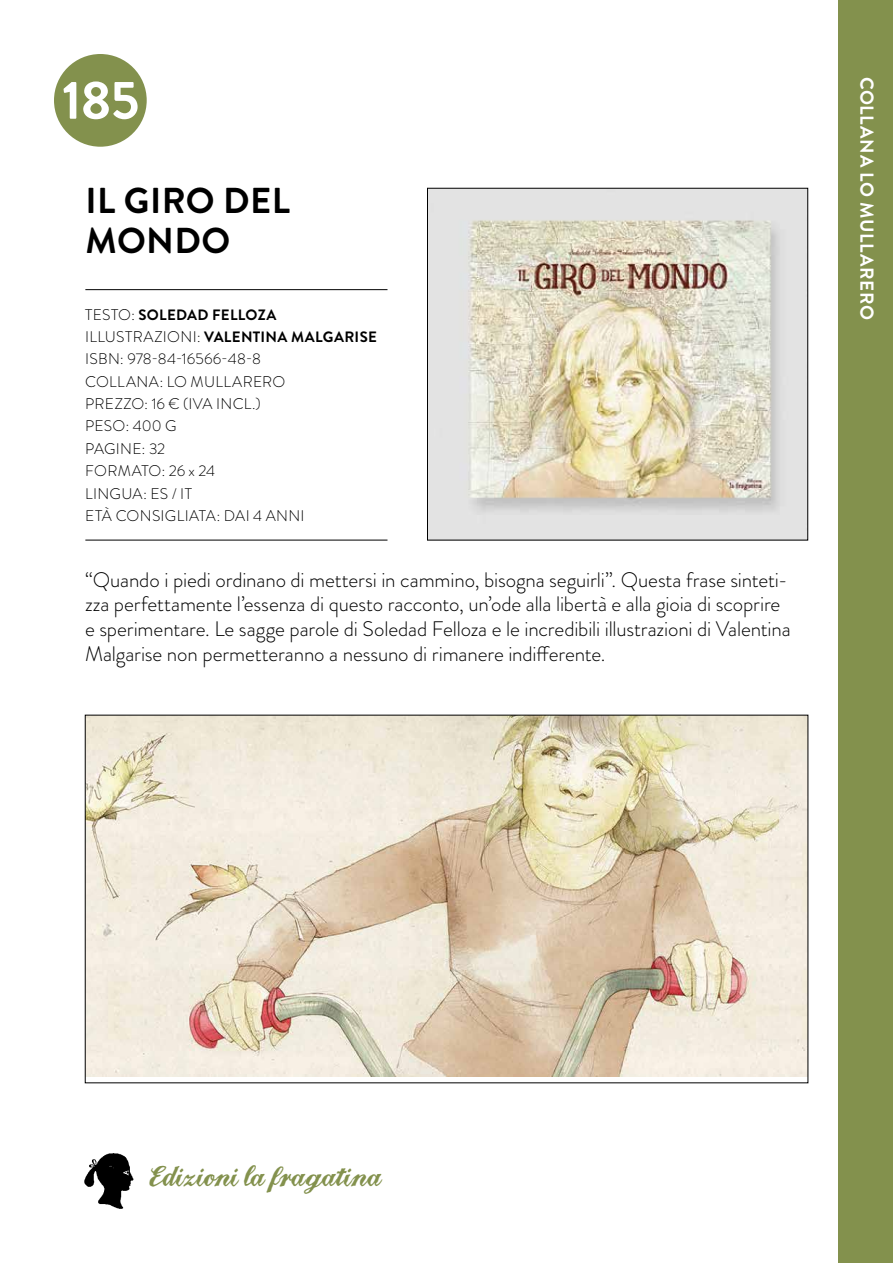
<style>
.page{position:relative;width:893px;height:1263px;background:#fff}
.page>*{position:absolute;margin:0;border:0;box-sizing:border-box;transform-origin:0 0}
.t1{font:700 54px "Brandon Grotesque";color:#fff}
.t2{font:700 36px/39.8px "Brandon Grotesque";letter-spacing:.01em;color:#000}
.t3{font:30.75px "Landliebe";color:#83914d}
.t4{font:300 21px/24.8px "Brandon Grotesque";letter-spacing:-.005em;color:#000}
.t5{font:700 18.75px "Brandon Grotesque";letter-spacing:.03em;color:#fff}
.t6{font:300 15.45px/22.4px "Brandon Grotesque";letter-spacing:.02em;color:#000}
.t7{font:700 15px/22.4px "Brandon Grotesque";letter-spacing:.02em;color:#000}
.s1{font-weight:300;font-size:15.45px}
</style>
<div class="page">
<hr style="left:85px;top:289px;width:302px;height:1px;background:#000">
<hr style="left:85px;top:540px;width:302px;height:1px;background:#000">
<div style="left:54px;top:54px;width:93px;height:93px;background:#83914d;border-radius:50%"></div>
<div style="left:839px;top:0;width:54px;height:1263px;background:#83914d"></div>
<img style="left:429px;top:190px;width:377px;height:348px">
<div style="left:427px;top:188px;width:381px;height:352px;border:1px solid #000"></div>
<img style="left:87px;top:717px;width:719px;height:359px">
<img style="left:84px;top:1153px;width:50px;height:56px">
<h1 class="t1" style="left:62px;top:62px;width:79px">185</h1>
<h2 class="t2" style="left:86px;top:182px;width:206px">IL GIRO DEL<br>MONDO</h2>
<p class="t7" style="left:85px;top:303px;width:293px"><span class="s1">TESTO:</span> SOLEDAD FELLOZA<br><span class="s1">ILLUSTRAZIONI:</span> VALENTINA MALGARISE</p>
<p class="t6" style="left:85px;top:348px;width:221px">ISBN: 978-84-16566-48-8<br>COLLANA: LO MULLARERO<br>PREZZO: 16 € (IVA INCL.)<br>PESO: 400 G<br>PAGINE: 32<br>FORMATO: 26 x 24<br>LINGUA: ES / IT<br>ETÀ CONSIGLIATA: DAI 4 ANNI</p>
<p class="t4" style="left:85px;top:567px;width:707px">“Quando i piedi ordinano di mettersi in cammino, bisogna seguirli”. Questa frase sinteti&shy;zza perfettamente l’essenza di questo racconto, un’ode alla libertà e alla gioia di scoprire e sperimentare. Le sagge parole di Soledad Felloza e le incredibili illustrazioni di Valentina Malgarise non permetteranno a nessuno di rimanere indifferente.</p>
<p class="t5" style="left:880px;top:77px;width:245px;rotate:90deg">COLLANA LO MULLARERO</p>
<h3 class="t3" style="left:149px;top:1163px;width:234px">Edizioni la fragatina</h3>
</div>
